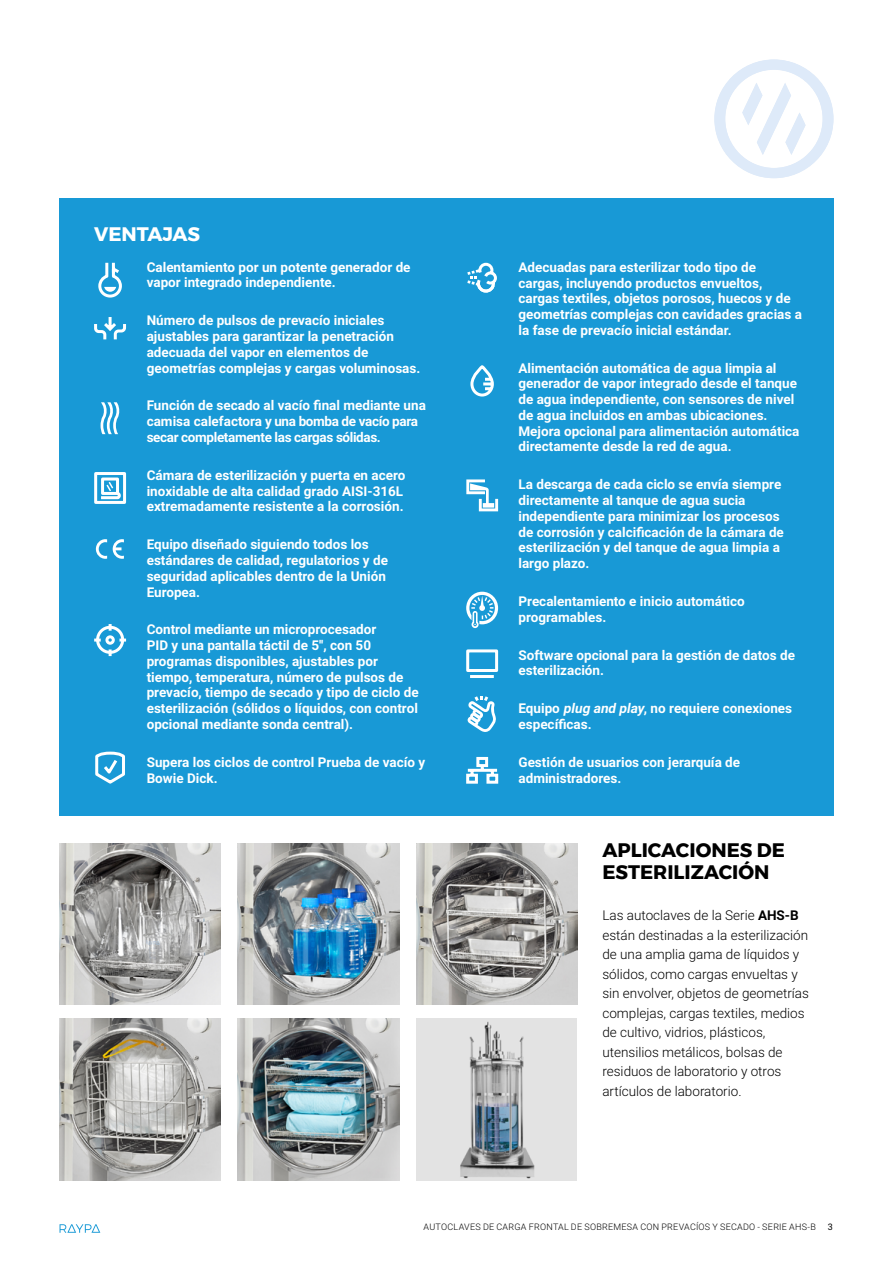
<style>
.page{position:relative;width:893px;height:1263px;background:#fff}
.page>*{position:absolute;margin:0;border:0;box-sizing:border-box;transform-origin:0 0}
.t1{font:700 19.5px/22.4px "Montserrat";color:#000}
.t2{font:700 19.5px "Montserrat";color:#fff}
.t3{font:700 13.5px/15.8px "Roboto";color:#fff}
.t4{font:300 13.5px/19.5px "Roboto";color:#000}
.t5{font:700 13.5px/15.8px "Roboto";letter-spacing:-.02em;color:#fff}
.t6{font:300 9px "Roboto";letter-spacing:.03em;color:#000}
.t7{font:9px "Roboto";color:#000}
.s1{font-style:italic}
.s2{font-weight:700}
</style>
<div class="page">
<svg style="left:60px;top:1224px;width:40px;height:9px"></svg>
<svg style="left:714px;top:60px;width:119px;height:118px"></svg>
<div style="left:60px;top:198px;width:774px;height:618px;background:#1899d6"></div>
<svg style="left:466px;top:592px;width:32px;height:36px"></svg>
<div style="left:94px;top:472px;width:32px;height:32px;border:3px solid #fff"></div>
<svg style="left:98px;top:477px;width:24px;height:24px"></svg>
<svg style="left:96px;top:539px;width:28px;height:20px"></svg>
<svg style="left:98px;top:262px;width:24px;height:36px"></svg>
<div style="left:96px;top:626px;width:28px;height:28px;border:3px solid #fff;border-radius:50%"></div>
<svg style="left:109px;top:624px;width:3px;height:7px"></svg>
<svg style="left:109px;top:649px;width:3px;height:7px"></svg>
<svg style="left:94px;top:638px;width:7px;height:3px"></svg>
<svg style="left:119px;top:638px;width:7px;height:3px"></svg>
<div style="left:105px;top:635px;width:10px;height:10px;border:3px solid #fff;border-radius:50%"></div>
<svg style="left:466px;top:649px;width:33px;height:29px"></svg>
<svg style="left:470px;top:367px;width:24px;height:30px"></svg>
<svg style="left:467px;top:262px;width:30px;height:31px"></svg>
<svg style="left:101px;top:402px;width:19px;height:32px"></svg>
<svg style="left:94px;top:317px;width:33px;height:23px"></svg>
<svg style="left:466px;top:756px;width:33px;height:28px"></svg>
<svg style="left:466px;top:479px;width:32px;height:32px"></svg>
<svg style="left:95px;top:751px;width:30px;height:33px"></svg>
<svg style="left:468px;top:696px;width:28px;height:36px"></svg>
<img style="left:416px;top:1019px;width:161px;height:161px">
<img style="left:60px;top:843px;width:161px;height:161px">
<img style="left:416px;top:843px;width:162px;height:161px">
<img style="left:238px;top:843px;width:161px;height:161px">
<img style="left:60px;top:1019px;width:161px;height:161px">
<img style="left:238px;top:1019px;width:161px;height:161px">
<h1 class="t2" style="left:94px;top:218px;width:108px">VENTAJAS</h1>
<p class="t3" style="left:147px;top:258px;width:265px">Calentamiento por un potente generador de vapor integrado independiente.</p>
<p class="t3" style="left:147px;top:312px;width:275px">Número de pulsos de prevacío iniciales ajustables para garantizar la penetración adecuada del vapor en elementos de geometrías complejas y cargas voluminosas.</p>
<p class="t5" style="left:147px;top:397px;width:281px">Función de secado al vacío final mediante una camisa calefactora y una bomba de vacío para secar completamente las cargas sólidas.</p>
<p class="t3" style="left:147px;top:467px;width:260px">Cámara de esterilización y puerta en acero inoxidable de alta calidad grado AISI-316L extremadamente resistente a la corrosión.</p>
<p class="t3" style="left:147px;top:536px;width:243px">Equipo diseñado siguiendo todos los estándares de calidad, regulatorios y de seguridad aplicables dentro de la Unión<br>Europea.</p>
<p class="t3" style="left:147px;top:621px;width:273px">Control mediante un microprocesador<br>PID y una pantalla táctil de 5'', con 50 programas disponibles, ajustables por tiempo, temperatura, número de pulsos de prevacío, tiempo de secado y tipo de ciclo de esterilización (sólidos o líquidos, con control opcional mediante sonda central).</p>
<p class="t3" style="left:147px;top:754px;width:280px">Supera los ciclos de control Prueba de vacío y<br>Bowie Dick.</p>
<p class="t3" style="left:518px;top:259px;width:285px">Adecuadas para esterilizar todo tipo de cargas, incluyendo productos envueltos, cargas textiles, objetos porosos, huecos y de geometrías complejas con cavidades gracias a la fase de prevacío inicial estándar.</p>
<p class="t3" style="left:518px;top:359px;width:283px">Alimentación automática de agua limpia al generador de vapor integrado desde el tanque de agua independiente, con sensores de nivel de agua incluidos en ambas ubicaciones.<br>Mejora opcional para alimentación automática directamente desde la red de agua.</p>
<p class="t3" style="left:518px;top:476px;width:267px">La descarga de cada ciclo se envía siempre directamente al tanque de agua sucia independiente para minimizar los procesos de corrosión y calcificación de la cámara de esterilización y del tanque de agua limpia a largo plazo.</p>
<p class="t3" style="left:518px;top:593px;width:228px">Precalentamiento e inicio automático programables.</p>
<p class="t3" style="left:518px;top:646px;width:278px">Software opcional para la gestión de datos de esterilización.</p>
<p class="t3" style="left:518px;top:700px;width:275px">Equipo <span class="s1">plug and play</span>, no requiere conexiones específicas.</p>
<p class="t3" style="left:518px;top:753px;width:223px">Gestión de usuarios con jerarquía de administradores.</p>
<h1 class="t1" style="left:602px;top:839px;width:184px">APLICACIONES DE<br>ESTERILIZACIÓN</h1>
<p class="t4" style="left:602px;top:905px;width:208px">Las autoclaves de la Serie <span class="s2">AHS-B </span>están destinadas a la esterilización de una amplia gama de líquidos y sólidos, como cargas envueltas y sin envolver, objetos de geometrías complejas, cargas textiles, medios de cultivo, vidrios, plásticos, utensilios metálicos, bolsas de residuos de laboratorio y otros artículos de laboratorio.</p>
<p class="t6" style="left:424px;top:1220px;width:394px">AUTOCLAVES DE CARGA FRONTAL DE SOBREMESA CON PREVACÍOS Y SECADO - SERIE AHS-B</p>
<p class="t7" style="left:828px;top:1220px;width:7px">3</p>
</div>
